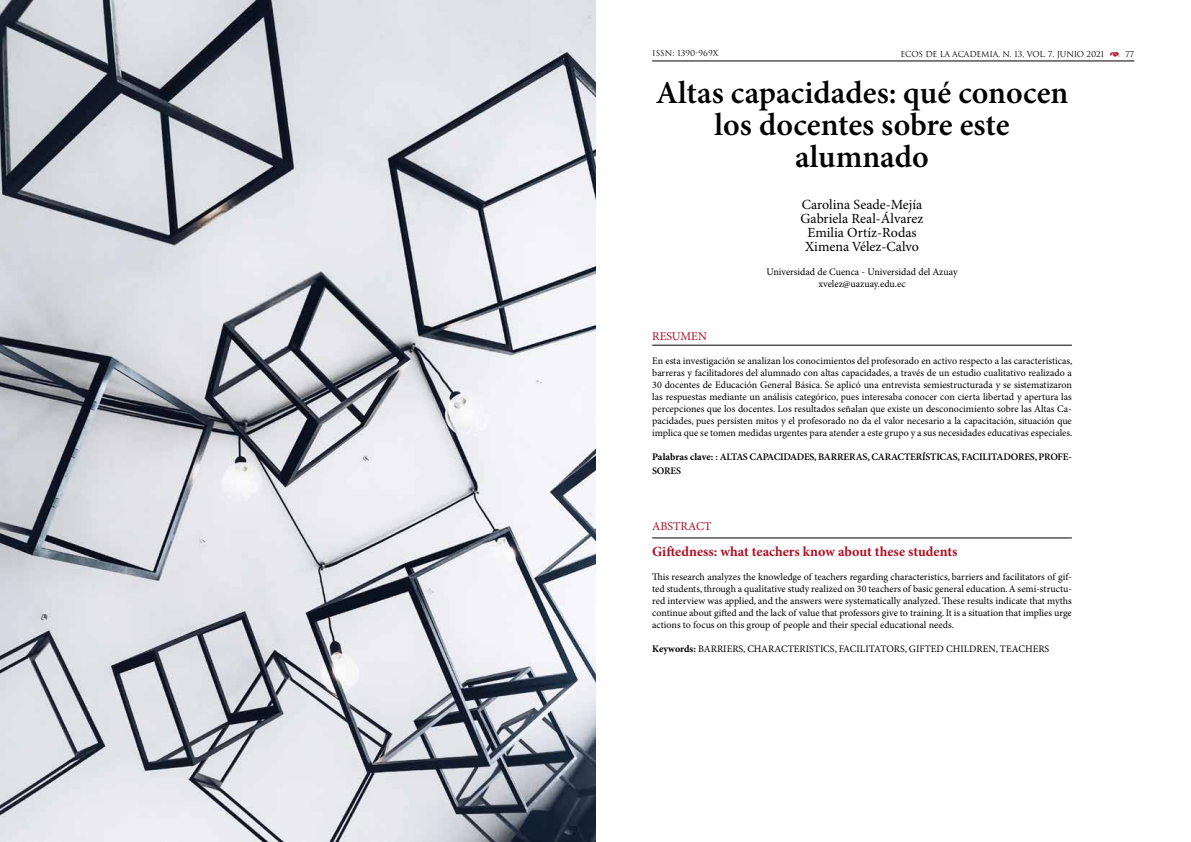
<style>
.page{position:relative;width:1191px;height:842px;background:#fff}
.page>*{position:absolute;margin:0;border:0;box-sizing:border-box;transform-origin:0 0}
.t1{font:600 32px/32px "Minion Pro";color:#000;text-align:center}
.t2{font:14px/14px "Minion Pro";letter-spacing:.005em;color:#000;text-align:center}
.t3{font:700 14px "Minion Pro";color:#af1023}
.t4{font:12px "Minion Pro";color:#af1023}
.t5{font:10px/12px "Minion Pro";color:#000;text-align:justify}
.t6{font:600 10px/14px "Minion Pro";letter-spacing:-.02em;color:#000}
.t7{font:8px "Trajan";letter-spacing:-.02em;color:#000}
.t8{font:8px "Trajan";color:#000}
.s1{font-style:inherit}
.s2{font-family:"Type Embellishments One Let Plain";color:#af1023}
.s3{font-weight:700}
</style>
<div class="page">
<hr style="left:652px;top:61px;width:482px;height:1px;background:#000">
<hr style="left:652px;top:345px;width:419px;height:1px;background:#000">
<hr style="left:652px;top:538px;width:419px;height:1px;background:#000">
<img style="left:0;top:0;width:595px;height:842px">
<p class="t8" style="left:652px;top:48px;width:68px"><span class="s1">ISSN:</span> 1390-969X</p>
<p class="t7" style="left:900px;top:49px;width:235px">ECOS DE LA ACADEMIA, N. 13, VOL. 7, JUNIO 2021 <span class="s2">)</span> 77</p>
<h1 class="t1" style="left:656px;top:78px;width:414px">Altas capacidades: qué conocen los docentes sobre este alumnado</h1>
<h2 class="t2" style="left:800px;top:198px;width:124px">Carolina Seade-Mejía<br>Gabriela Real-Álvarez<br>Emilia Ortíz-Rodas<br>Ximena Vélez-Calvo</h2>
<p class="t5" style="left:766px;top:266px;width:193px;text-align:center">Universidad de Cuenca - Universidad del Azuay xvelez@uazuay.edu.ec</p>
<p class="t4" style="left:652px;top:329px;width:56px">RESUMEN</p>
<p class="t5" style="left:652px;top:356px;width:422px">En esta investigación se analizan los conocimientos del profesorado en activo respecto a las características, barreras y facilitadores del alumnado con altas capacidades, a través de un estudio cualitativo realizado a 30 docentes de Educación General Básica. Se aplicó una entrevista semiestructurada y se sistematizaron las respuestas mediante un análisis categórico, pues interesaba conocer con cierta libertad y apertura las percepciones que los docentes. Los resultados señalan que existe un desconocimiento sobre las Altas Ca&shy;pacidades, pues persisten mitos y el profesorado no da el valor necesario a la capacitación, situación que implica que se tomen medidas urgentes para atender a este grupo y a sus necesidades educativas especiales.</p>
<p class="t6" style="left:652px;top:451px;width:421px"><span class="s3">Palabras clave:</span> : ALTAS CAPACIDADES, BARRERAS, CARACTERÍSTICAS, FACILITADORES, PROFE-<br>SORES</p>
<p class="t4" style="left:652px;top:519px;width:61px">ABSTRACT</p>
<h2 class="t3" style="left:652px;top:544px;width:307px">Giftedness: what teachers know about these students</h2>
<p class="t5" style="left:652px;top:572px;width:421px">This research analyzes the knowledge of teachers regarding characteristics, barriers and facilitators of gif&shy;ted students, through a qualitative study realized on 30 teachers of basic general education. A semi-structu&shy;red interview was applied, and the answers were systematically analyzed. These results indicate that myths continue about gifted and the lack of value that professors give to training. It is a situation that implies urge actions to focus on this group of people and their special educational needs.</p>
<p class="t5" style="left:652px;top:644px;width:399px"><span class="s3">Keywords:</span> BARRIERS, CHARACTERISTICS, FACILITATORS, GIFTED CHILDREN, TEACHERS</p>
</div>
